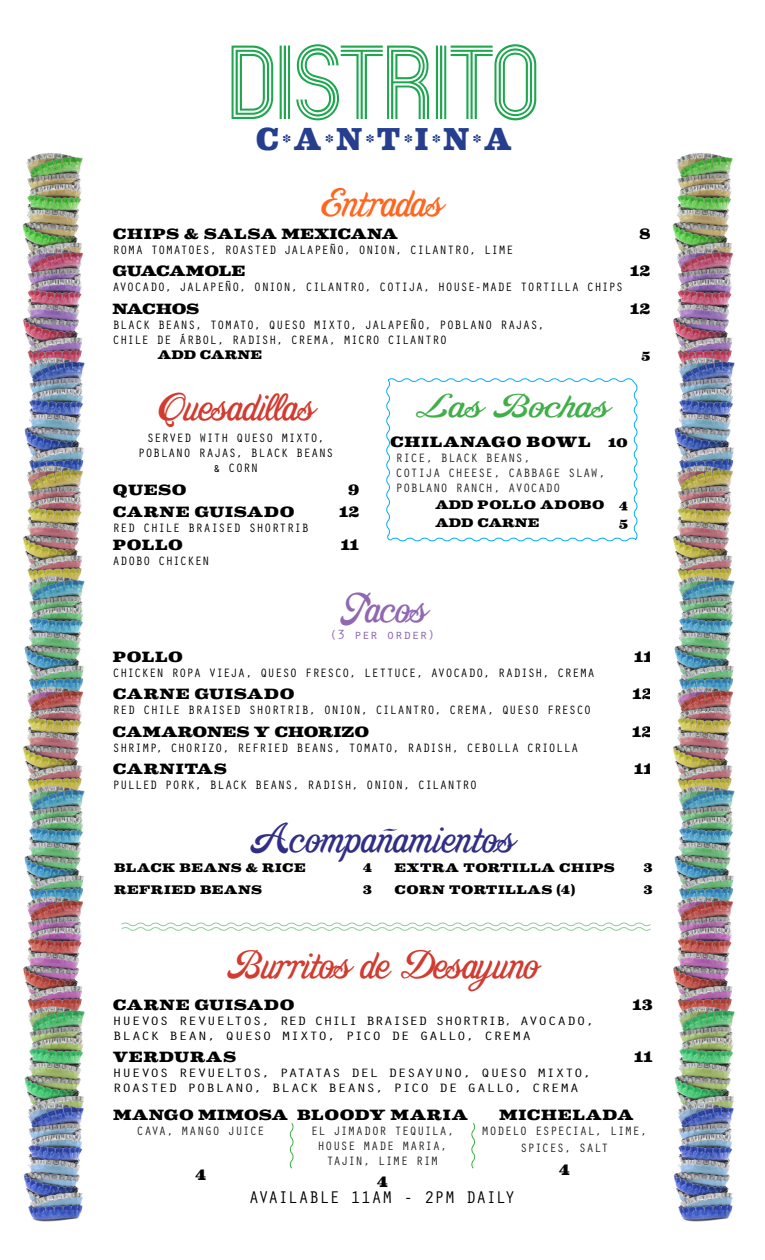
<style>
.page{position:relative;width:765px;height:1260px;background:#fff}
.page>*{position:absolute;margin:0;border:0;box-sizing:border-box;transform-origin:0 0}
.t1{font:45px "LHF Goldsmith Script";color:#d13b30}
.t2{font:45px "LHF Goldsmith Script";letter-spacing:.02em;color:#312e86}
.t3{font:45px "LHF Goldsmith Script";color:#ff6720}
.t4{font:45px "LHF Goldsmith Script";color:#9068b1}
.t5{font:37.5px "LHF Goldsmith Script";letter-spacing:.01em;color:#40ae49;scale:1.25 1}
.t6{font:800 31.88px "Eames Century Modern";color:#253f8e}
.t7{font:17.5px "Orator Std";letter-spacing:-.015em;color:#000}
.t8{font:800 15px "Eames Century Modern";letter-spacing:.015em;color:#000;scale:1.25 1}
.t9{font:800 15px "Eames Century Modern";letter-spacing:.035em;color:#000;scale:1.25 1}
.t10{font:800 15px "Eames Century Modern";letter-spacing:-.02em;color:#000;scale:1.25 1}
.t11{font:13.75px "Orator Std";letter-spacing:-.005em;color:#9068b1}
.description{font:12.5px "Orator Std";color:#000}
.description-2{font:12.5px/15px "Orator Std";color:#231f20;text-align:center}
.description-3{font:12.5px "Orator Std";color:#000;scale:1.25 1}
.t12{font:800 12.5px "Eames Century Modern";letter-spacing:.03em;color:#000;scale:1.25 1}
.description-4{font:12.5px "Orator Std";letter-spacing:-.03em;color:#000;scale:1.25 1}
.t13{font:800 12.5px "Eames Century Modern";color:#000;scale:1.25 1}
.s1{font-size:18.75px}
</style>
<div class="page">
<img style="left:23px;top:711px;width:62px;height:511px">
<img style="left:22px;top:153px;width:63px;height:558px">
<svg style="left:232px;top:46px;width:41px;height:73px"></svg>
<hr style="left:280px;top:46px;width:2px;height:73px;background:#1fa74f">
<hr style="left:284px;top:46px;width:2px;height:73px;background:#1fa74f">
<hr style="left:288px;top:46px;width:2px;height:73px;background:#1fa74f">
<svg style="left:296px;top:44px;width:133px;height:76px"></svg>
<hr style="left:436px;top:46px;width:2px;height:73px;background:#1fa74f">
<hr style="left:440px;top:46px;width:2px;height:73px;background:#1fa74f">
<hr style="left:444px;top:46px;width:2px;height:73px;background:#1fa74f">
<svg style="left:451px;top:44px;width:85px;height:76px"></svg>
<img style="left:673px;top:711px;width:62px;height:511px">
<img style="left:672px;top:153px;width:63px;height:558px">
<svg style="left:386px;top:378px;width:252px;height:164px"></svg>
<svg style="left:121px;top:922px;width:530px;height:9px"></svg>
<svg style="left:289px;top:1123px;width:5px;height:46px"></svg>
<svg style="left:471px;top:1123px;width:4px;height:46px"></svg>
<p class="t6" style="left:256px;top:114px;width:258px">C<span class="s1">*</span>A<span class="s1">*</span>N<span class="s1">*</span>T<span class="s1">*</span>I<span class="s1">*</span>N<span class="s1">*</span>A</p>
<p class="t3" style="left:322px;top:180px;width:121px">Entradas</p>
<p class="t8" style="left:113px;top:222px;width:230px">CHIPS &amp; SALSA MEXICANA</p>
<p class="t8" style="left:639px;top:222px;width:11px">8</p>
<p class="description" style="left:112px;top:241px;width:403px">ROMA TOMATOES, ROASTED JALAPEÑO, ONION, CILANTRO, LIME</p>
<p class="t10" style="left:112px;top:260px;width:108px">GUACAMOLE</p>
<p class="t8" style="left:630px;top:260px;width:18px">12</p>
<p class="description" style="left:112px;top:278px;width:512px">AVOCADO, JALAPEÑO, ONION, CILANTRO, COTIJA, HOUSE-MADE TORTILLA CHIPS</p>
<p class="t8" style="left:112px;top:297px;width:71px">NACHOS</p>
<p class="t8" style="left:630px;top:297px;width:18px">12</p>
<p class="description" style="left:112px;top:316px;width:434px">BLACK BEANS, TOMATO, QUESO MIXTO, JALAPEÑO, POBLANO RAJAS,</p>
<p class="description" style="left:112px;top:331px;width:336px">CHILE DE ÁRBOL, RADISH, CREMA, MICRO CILANTRO</p>
<p class="t13" style="left:158px;top:345px;width:85px">ADD CARNE</p>
<p class="t12" style="left:641px;top:345px;width:9px">5</p>
<p class="t1" style="left:159px;top:384px;width:155px">Quesadillas</p>
<p class="description" style="left:147px;top:429px;width:179px">SERVED WITH QUESO MIXTO,</p>
<p class="description" style="left:138px;top:444px;width:198px">POBLANO RAJAS, BLACK BEANS</p>
<p class="description" style="left:213px;top:459px;width:47px">&amp; CORN</p>
<p class="t8" style="left:113px;top:478px;width:61px">QUESO</p>
<p class="t8" style="left:348px;top:478px;width:10px">9</p>
<p class="t8" style="left:113px;top:501px;width:147px">CARNE GUISADO</p>
<p class="t8" style="left:339px;top:501px;width:18px">12</p>
<p class="description" style="left:112px;top:519px;width:198px">RED CHILE BRAISED SHORTRIB</p>
<p class="t8" style="left:113px;top:534px;width:58px">POLLO</p>
<p class="t8" style="left:341px;top:534px;width:16px">11</p>
<p class="description" style="left:112px;top:552px;width:99px">ADOBO CHICKEN</p>
<p class="t5" style="left:416px;top:387px;width:154px">Las Bochas</p>
<p class="t9" style="left:390px;top:430px;width:192px">CHILANAGO BOWL 10</p>
<p class="description-2" style="left:396px;top:450px;width:136px">RICE, BLACK BEANS,</p>
<p class="description-2" style="left:396px;top:465px;width:212px">COTIJA CHEESE, CABBAGE SLAW,</p>
<p class="description-2" style="left:396px;top:480px;width:167px">POBLANO RANCH, AVOCADO</p>
<p class="t12" style="left:435px;top:495px;width:156px">ADD POLLO ADOBO 4</p>
<p class="t13" style="left:435px;top:513px;width:85px">ADD CARNE</p>
<p class="t12" style="left:619px;top:513px;width:9px">5</p>
<p class="t4" style="left:340px;top:586px;width:87px">Tacos</p>
<p class="t11" style="left:330px;top:625px;width:107px">(3 per order)</p>
<p class="t8" style="left:113px;top:645px;width:58px">POLLO</p>
<p class="t8" style="left:634px;top:645px;width:16px">11</p>
<p class="description" style="left:112px;top:664px;width:484px">CHICKEN ROPA VIEJA, QUESO FRESCO, LETTUCE, AVOCADO, RADISH, CREMA</p>
<p class="t8" style="left:113px;top:683px;width:147px">CARNE GUISADO</p>
<p class="t8" style="left:633px;top:683px;width:18px">12</p>
<p class="description" style="left:112px;top:701px;width:480px">RED CHILE BRAISED SHORTRIB, ONION, CILANTRO, CREMA, QUES0 FRESCO</p>
<p class="t8" style="left:112px;top:720px;width:207px">CAMARONES Y CHORIZO</p>
<p class="t8" style="left:632px;top:720px;width:18px">12</p>
<p class="description" style="left:112px;top:739px;width:468px">SHRIMP, CHORIZO, REFRIED BEANS, TOMATO, RADISH, CEBOLLA CRIOLLA</p>
<p class="t9" style="left:113px;top:758px;width:93px">CARNITAS</p>
<p class="t8" style="left:634px;top:758px;width:16px">11</p>
<p class="description" style="left:112px;top:776px;width:366px">PULLED PORK, BLACK BEANS, RADISH, ONION, CILANTRO</p>
<p class="t2" style="left:252px;top:816px;width:262px">Acompañamientos</p>
<p class="t12" style="left:114px;top:858px;width:155px">BLACK BEANS &amp; RICE</p>
<p class="t12" style="left:363px;top:858px;width:9px">4</p>
<p class="t12" style="left:114px;top:880px;width:120px">REFRIED BEANS</p>
<p class="t12" style="left:363px;top:880px;width:9px">3</p>
<p class="t12" style="left:395px;top:858px;width:178px">EXTRA TORTILLA CHIPS</p>
<p class="t12" style="left:644px;top:858px;width:9px">3</p>
<p class="t12" style="left:395px;top:880px;width:146px">CORN TORTILLAS (4)</p>
<p class="t12" style="left:644px;top:880px;width:9px">3</p>
<p class="t1" style="left:228px;top:942px;width:312px">Burritos de Desayuno</p>
<p class="t8" style="left:113px;top:993px;width:147px">CARNE GUISADO</p>
<p class="t8" style="left:632px;top:993px;width:18px">13</p>
<p class="description-4" style="left:112px;top:1012px;width:387px">HUEVOS REVUELTOS, RED CHILI BRAISED SHORTRIB, AVOCADO,</p>
<p class="description-3" style="left:112px;top:1027px;width:337px">BLACK BEAN, QUESO MIXTO, PICO DE GALLO, CREMA</p>
<p class="t9" style="left:113px;top:1046px;width:100px">VERDURAS</p>
<p class="t8" style="left:634px;top:1046px;width:16px">11</p>
<p class="description-3" style="left:112px;top:1064px;width:385px">HUEVOS REVUELTOS, PATATAS DEL DESAYUNO, QUESO MIXTO,</p>
<p class="description-3" style="left:112px;top:1079px;width:375px">ROASTED POBLANO, BLACK BEANS, PICO DE GALLO, CREMA</p>
<p class="t8" style="left:113px;top:1103px;width:142px">MANGO MIMOSA</p>
<p class="description-2" style="left:137px;top:1122px;width:130px">CAVA, MANGO JUICE</p>
<p class="t8" style="left:195px;top:1163px;width:10px">4</p>
<p class="t9" style="left:499px;top:1103px;width:109px">MICHELADA</p>
<p class="description-2" style="left:482px;top:1121px;width:167px;line-height:17.5px">MODELO ESPECIAL, LIME,<br>SPICES, SALT</p>
<p class="t8" style="left:559px;top:1158px;width:10px">4</p>
<p class="t7" style="left:249px;top:1185px;width:268px">AVAILABLE 11AM - 2PM DAILY</p>
<p class="t9" style="left:297px;top:1103px;width:138px">BLOODY MARIA</p>
<p class="description-2" style="left:311px;top:1122px;width:145px">EL JIMADOR TEQUILA,<br>HOUSE MADE MARIA,</p>
<p class="description-2" style="left:327px;top:1152px;width:113px">TAJIN, LIME RIM</p>
<p class="t8" style="left:377px;top:1170px;width:10px">4</p>
</div>
